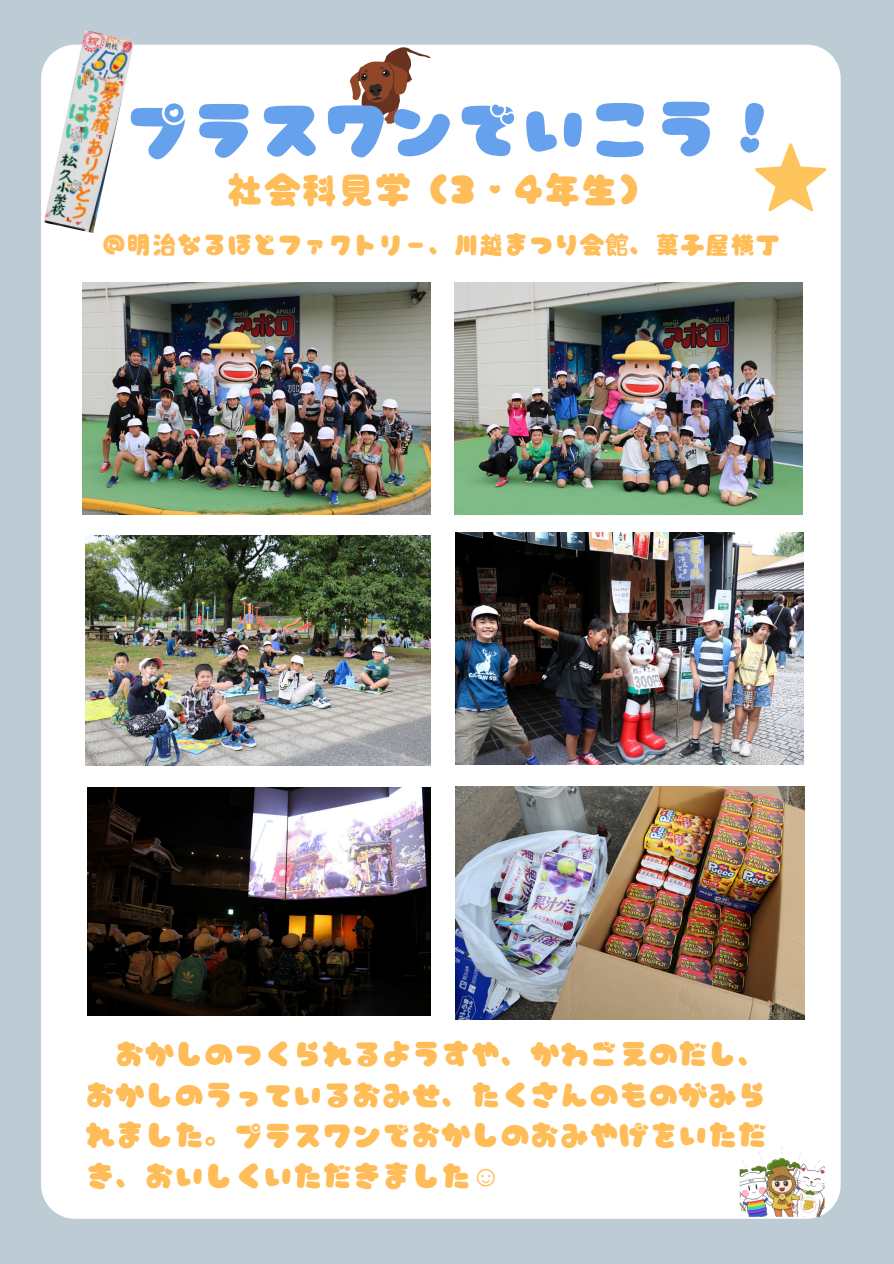
<style>
.page{position:relative;width:894px;height:1264px;background:#fff}
.page>*{position:absolute;margin:0;border:0;box-sizing:border-box;transform-origin:0 0}
.t1{font:66px "Marsh Mallow Pop Heart TTF";color:#65a1ec}
.t2{font:37.2px "Marsh Mallow Pop Heart TTF";color:#ffbd59}
.t3{font:29.7px/40.5px "Marsh Mallow Pop Heart TTF";color:#ffbd59;text-align:justify}
.t4{font:25.2px "Marsh Mallow Pop Heart TTF";color:#ffbd59}
.s1{font-family:"Liberation Serif"}
</style>
<div class="page">
<div style="left:0;top:0;width:893px;height:1263px;background:#bdccd4"></div>
<div style="left:41px;top:45px;width:799px;height:1173px;background:#fff"></div>
<div style="left:804px;top:895px;width:25px;height:104px;background:#fff"></div>
<img style="left:44px;top:30px;width:90px;height:203px">
<svg style="left:754px;top:143px;width:72px;height:69px;background:#fee7bc"></svg>
<svg style="left:349px;top:47px;width:81px;height:77px;background:#c0a499"></svg>
<img style="left:737px;top:1142px;width:89px;height:76px">
<img style="left:83px;top:283px;width:347px;height:231px">
<img style="left:455px;top:283px;width:347px;height:231px">
<img style="left:85px;top:536px;width:345px;height:229px">
<img style="left:88px;top:787px;width:342px;height:228px">
<img style="left:455px;top:533px;width:347px;height:231px">
<img style="left:455px;top:786px;width:349px;height:233px">
<p class="t1" style="left:125px;top:85px;width:661px">プラスワンでいこう！</p>
<p class="t2" style="left:226px;top:164px;width:430px">社会科見学（３・４年生）</p>
<p class="t4" style="left:101px;top:228px;width:680px">＠明治なるほどファクトリー、川越まつり会館、菓子屋横丁</p>
<p class="t3" style="left:85px;top:1032px;width:683px;text-indent:30px">おかしのつくられるようすや、かわごえのだし、おかしのうっているおみせ、たくさんのものがみられました。プラスワンでおかしのおみやげをいただき、おいしくいただきました<span class="s1">☺</span></p>
</div>
